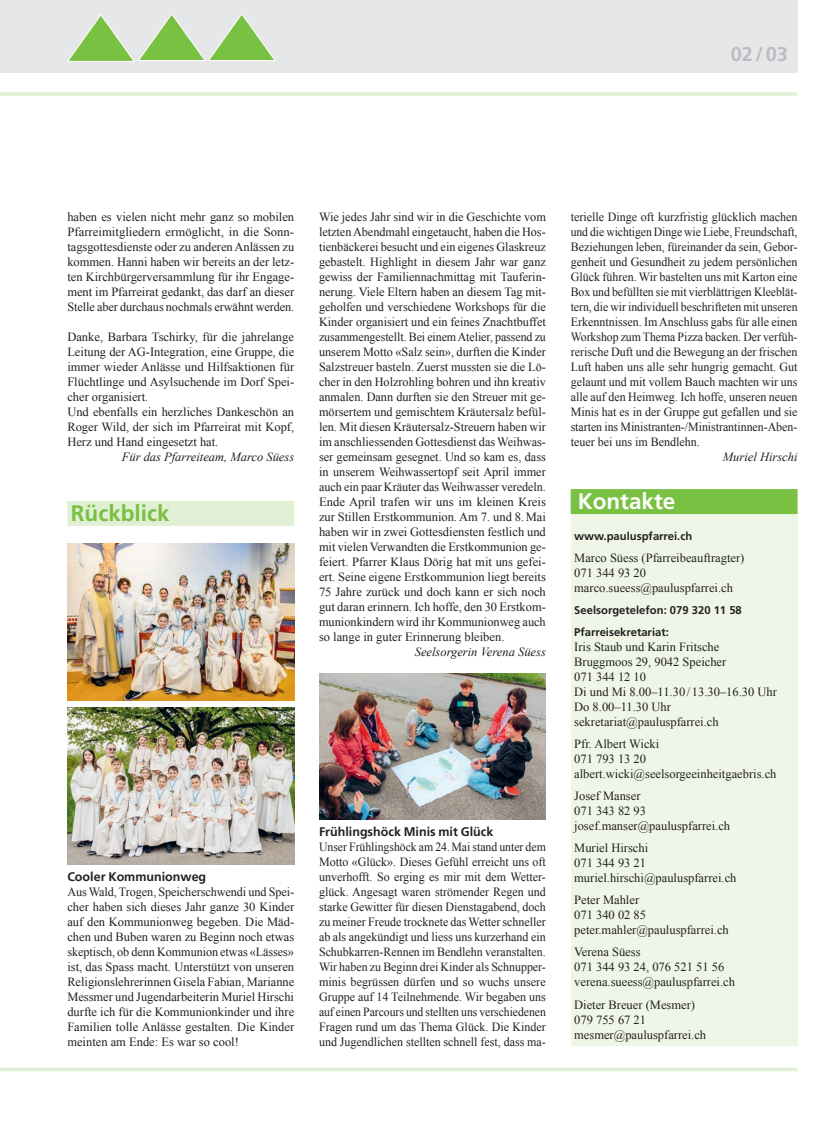
<style>
.page{position:relative;width:833px;height:1134px;background:#fff}
.page>*{position:absolute;margin:0;border:0;box-sizing:border-box;transform-origin:0 0}
.t1{font:700 22.5px "Frutiger LT Std";color:#79c142}
.t2{font:700 22.5px "Frutiger LT Std";color:#fff}
.t3{font:700 20px "Frutiger LT Std";color:#bcbdc0}
.t4{font:12.5px/15px "Times New Roman";color:#231f20}
.t5{font:12.5px/15px "Times New Roman";color:#231f20;text-align:justify;scale:.96 1}
.t6{font:12.5px/15px "Times New Roman";color:#231f20;text-align:justify;scale:.94 1}
.t7{font:italic 12.5px "Times New Roman";color:#231f20}
.t8{font:700 12.5px "Frutiger LT Std";color:#231f20}
.t9{font:700 11.25px/22.1px "Frutiger LT Std";color:#231f20}
</style>
<div class="page">
<div style="left:0;top:0;width:797px;height:73px;background:#e6e7e9"></div>
<hr style="left:0;top:92px;width:797px;height:4px;background:#e1efd4">
<hr style="left:0;top:1068px;width:797px;height:3px;background:#e1efd4">
<svg style="left:67px;top:14px;width:208px;height:48px"></svg>
<img style="left:319px;top:674px;width:227px;height:146px">
<div style="left:67px;top:501px;width:227px;height:25px;background:#e1efd4"></div>
<img style="left:67px;top:543px;width:227px;height:157px">
<img style="left:67px;top:707px;width:227px;height:158px">
<div style="left:570px;top:492px;width:227px;height:554px;background:#eff6e8"></div>
<div style="left:570px;top:489px;width:227px;height:25px;background:#79c142"></div>
<h2 class="t3" style="left:730px;top:42px;width:59px">02/03</h2>
<p class="t4" style="left:67px;top:209px;width:228px;text-align:justify">haben es vielen nicht mehr ganz so mobilen Pfarreimitgliedern ermöglicht, in die Sonn&shy;tagsgottesdienste oder zu anderen Anlässen zu kommen. Hanni haben wir bereits an der letz&shy;ten Kirchbürgerversammlung für ihr Engage&shy;ment im Pfarreirat gedankt, das darf an dieser Stelle aber durchaus nochmals erwähnt werden.</p>
<p class="t4" style="left:67px;top:329px;width:228px">Danke, Barbara Tschirky, für die jahrelange Leitung der AG-Integration, eine Gruppe, die immer wieder Anlässe und Hilfsaktionen für Flüchtlinge und Asylsuchende im Dorf Spei&shy;cher organisiert.<br>Und ebenfalls ein herzliches Dankeschön an Roger Wild, der sich im Pfarreirat mit Kopf, Herz und Hand eingesetzt hat.</p>
<p class="t7" style="left:122px;top:448px;width:174px">Für das Pfarreiteam, Marco Süess</p>
<h1 class="t1" style="left:71px;top:499px;width:100px">Rückblick</h1>
<p class="t8" style="left:67px;top:869px;width:140px">Cooler Kommunionweg</p>
<p class="t4" style="left:67px;top:884px;width:228px;text-align:justify">Aus Wald, Trogen, Speicherschwendi und Spei&shy;cher haben sich dieses Jahr ganze 30 Kinder auf den Kommunionweg begeben. Die Mäd&shy;chen und Buben waren zu Beginn noch etwas skeptisch, ob denn Kommunion etwas «Lässes» ist, das Spass macht. Unterstützt von unseren Religionslehrerinnen Gisela Fabian, Marianne Messmer und Jugendarbeiterin Muriel Hirschi durfte ich für die Kommunionkinder und ihre Familien tolle Anlässe gestalten. Die Kinder meinten am Ende: Es war so cool!</p>
<p class="t4" style="left:319px;top:209px;width:228px;text-align:justify">Wie jedes Jahr sind wir in die Geschichte vom letzten Abendmahl eingetaucht, haben die Hos&shy;tienbäckerei besucht und ein eigenes Glaskreuz gebastelt. Highlight in diesem Jahr war ganz gewiss der Familiennachmittag mit Tauferin&shy;nerung. Viele Eltern haben an diesem Tag mit&shy;geholfen und verschiedene Workshops für die Kinder organisiert und ein feines Znachtbuffet zusammengestellt. Bei einem Atelier, passend zu unserem Motto «Salz sein», durften die Kinder Salzstreuer basteln. Zuerst mussten sie die Lö&shy;cher in den Holzrohling bohren und ihn kreativ anmalen. Dann durften sie den Streuer mit ge&shy;mörsertem und gemischtem Kräutersalz befül&shy;len. Mit diesen Kräutersalz-Streuern haben wir im anschliessenden Gottesdienst das Weihwas&shy;ser gemeinsam gesegnet. Und so kam es, dass in unserem Weihwassertopf seit April immer auch ein paar Kräuter das Weihwasser veredeln.<br>Ende April trafen wir uns im kleinen Kreis zur Stillen Erstkommunion. Am 7. und 8.Mai haben wir in zwei Gottesdiensten festlich und mit vielen Verwandten die Erstkommunion ge&shy;feiert. Pfarrer Klaus Dörig hat mit uns gefei&shy;ert. Seine eigene Erstkommunion liegt bereits 75 Jahre zurück und doch kann er sich noch gut daran erinnern. Ich hoffe, den 30 Erstkom&shy;munionkindern wird ihr Kommunionweg auch so lange in guter Erinnerung bleiben.</p>
<p class="t7" style="left:415px;top:643px;width:132px">Seelsorgerin Verena Süess</p>
<p class="t8" style="left:319px;top:824px;width:176px">Frühlingshöck Minis mit Glück</p>
<p class="t6" style="left:319px;top:839px;width:243px">Unser Frühlingshöck am 24.Mai stand unter dem Motto «Glück». Dieses Gefühl erreicht uns oft unverhofft. So erging es mir mit dem Wetter&shy;glück. Angesagt waren strömender Regen und starke Gewitter für diesen Dienstagabend, doch zu meiner Freude trocknete das Wetter schneller ab als angekündigt und liess uns kurzerhand ein Schubkarren-Rennen im Bendlehn veranstalten.<br>Wir haben zu Beginn drei Kinder als Schnupper&shy;minis begrüssen dürfen und so wuchs unsere Gruppe auf 14 Teilnehmende. Wir begaben uns auf einen Parcours und stellten uns verschiedenen Fragen rund um das Thema Glück. Die Kinder und Jugendlichen stellten schnell fest, dass ma-</p>
<p class="t5" style="left:570px;top:209px;width:238px">terielle Dinge oft kurzfristig glücklich machen und die wichtigen Dinge wie Liebe, Freundschaft, Beziehungen leben, füreinander da sein, Gebor&shy;genheit und Gesundheit zu jedem persönlichen Glück führen. Wir bastelten uns mit Karton eine Box und befüllten sie mit vierblättrigen Kleeblät&shy;tern, die wir individuell beschrifteten mit unseren Erkenntnissen. Im Anschluss gabs für alle einen Workshop zum Thema Pizza backen. Der verfüh&shy;rerische Duft und die Bewegung an der frischen Luft haben uns alle sehr hungrig gemacht. Gut gelaunt und mit vollem Bauch machten wir uns alle auf den Heimweg. Ich hoffe, unseren neuen Minis hat es in der Gruppe gut gefallen und sie starten ins Ministranten-/Ministrantinnen-Aben&shy;teuer bei uns im Bendlehn.</p>
<p class="t7" style="left:723px;top:448px;width:76px">Muriel Hirschi</p>
<h1 class="t2" style="left:578px;top:488px;width:99px">Kontakte</h1>
<p class="t9" style="left:574px;top:525px;width:119px">www.pauluspfarrei.ch</p>
<p class="t4" style="left:574px;top:550px;width:172px">Marco Süess (Pfarreibeauftragter)<br>071 344 93 20 marco.sueess@pauluspfarrei.ch</p>
<p class="t9" style="left:574px;top:599px;width:169px">Seelsorgetelefon: 079 320 11 58<br>Pfarreisekretariat:</p>
<p class="t4" style="left:574px;top:639px;width:204px">Iris Staub und Karin Fritsche<br>Bruggmoos 29, 9042 Speicher<br>071 344 12 10<br>Di und Mi 8.00–11.30 /13.30–16.30 Uhr<br>Do 8.00–11.30 Uhr sekretariat@pauluspfarrei.ch</p>
<p class="t4" style="left:574px;top:736px;width:204px">Pfr. Albert Wicki<br>071 793 13 20 albert.wicki@seelsorgeeinheitgaebris.ch</p>
<p class="t4" style="left:574px;top:788px;width:157px">Josef Manser<br>071 343 82 93 josef.manser@pauluspfarrei.ch</p>
<p class="t4" style="left:574px;top:840px;width:164px">Muriel Hirschi<br>071 344 93 21 muriel.hirschi@pauluspfarrei.ch</p>
<p class="t4" style="left:574px;top:892px;width:156px">Peter Mahler<br>071 340 02 85 peter.mahler@pauluspfarrei.ch</p>
<p class="t4" style="left:574px;top:944px;width:162px">Verena Süess<br>071 344 93 24, 076 521 51 56 verena.sueess@pauluspfarrei.ch</p>
<p class="t4" style="left:574px;top:997px;width:133px">Dieter Breuer (Mesmer)<br>079 755 67 21 mesmer@pauluspfarrei.ch</p>
</div>
